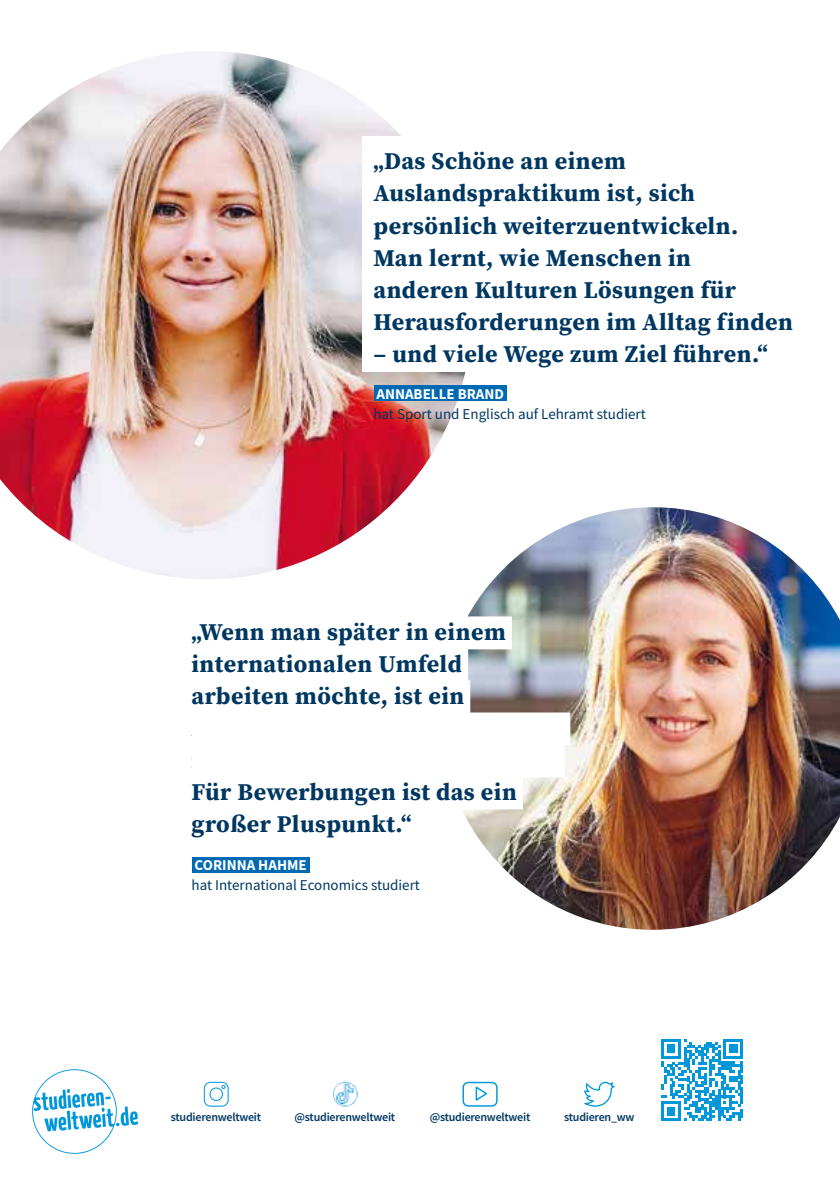
<style>
.page{position:relative;width:840px;height:1191px;background:#fff}
.page>*{position:absolute;margin:0;border:0;box-sizing:border-box;transform-origin:0 0}
.t1{font:700 24px/32px "Source Serif Pro";letter-spacing:.02em;color:#003761}
.t2{font:15px "Source Sans Pro";color:#003761}
.t3{font:700 15px "Source Sans Pro";color:#fff}
.t4{font:600 12px "Source Sans Pro";letter-spacing:-.02em;color:#003761}
</style>
<div class="page">
<img style="left:0;top:51px;width:466px;height:528px">
<div style="left:361px;top:136px;width:339px;height:235px;background:#fff"></div>
<img style="left:441px;top:507px;width:398px;height:422px">
<div style="left:191px;top:616px;width:320px;height:33px;background:#fff"></div>
<div style="left:191px;top:648px;width:277px;height:33px;background:#fff"></div>
<div style="left:191px;top:680px;width:279px;height:33px;background:#fff"></div>
<div style="left:191px;top:712px;width:379px;height:33px;background:#fff"></div>
<div style="left:191px;top:744px;width:373px;height:33px;background:#fff"></div>
<div style="left:191px;top:776px;width:331px;height:33px;background:#fff"></div>
<div style="left:374px;top:385px;width:133px;height:16px;background:#0069b4"></div>
<div style="left:192px;top:857px;width:117px;height:16px;background:#0069b4"></div>
<img style="left:332px;top:1081px;width:25px;height:25px;border-radius:12px">
<svg style="left:32px;top:1069px;width:106px;height:85px"></svg>
<svg style="left:584px;top:1081px;width:30px;height:25px"></svg>
<svg style="left:204px;top:1081px;width:24px;height:25px"></svg>
<svg style="left:462px;top:1081px;width:35px;height:25px"></svg>
<svg style="left:661px;top:1039px;width:81px;height:82px"></svg>
<p class="t1" style="left:373px;top:145px;width:421px">„Das Schöne an einem<br>Auslandspraktikum ist, sich persönlich weiterzuentwickeln.<br>Man lernt, wie Menschen in<br>anderen Kulturen Lösungen für<br>Herausforderungen im Alltag finden</p>
<p class="t1" style="left:373px;top:337px;width:396px">– und viele Wege zum Ziel führen.“</p>
<p class="t3" style="left:376px;top:383px;width:129px">ANNABELLE BRAND</p>
<p class="t2" style="left:373px;top:404px;width:274px">hat Sport und Englisch auf Lehramt studiert</p>
<p class="t1" style="left:191px;top:616px;width:315px">„Wenn man später in einem internationalen Umfeld arbeiten möchte, ist ein</p>
<p class="t1" style="left:191px;top:776px;width:326px">Für Bewerbungen ist das ein großer Pluspunkt.“</p>
<p class="t3" style="left:194px;top:855px;width:114px">CORINNA HAHME</p>
<p class="t2" style="left:191px;top:875px;width:230px">hat International Economics studiert</p>
<p class="t4" style="left:171px;top:1109px;width:92px">studierenweltweit</p>
<p class="t4" style="left:294px;top:1109px;width:102px">@studierenweltweit</p>
<p class="t4" style="left:429px;top:1109px;width:102px">@studierenweltweit</p>
<p class="t4" style="left:564px;top:1109px;width:72px">studieren_ww</p>
</div>
